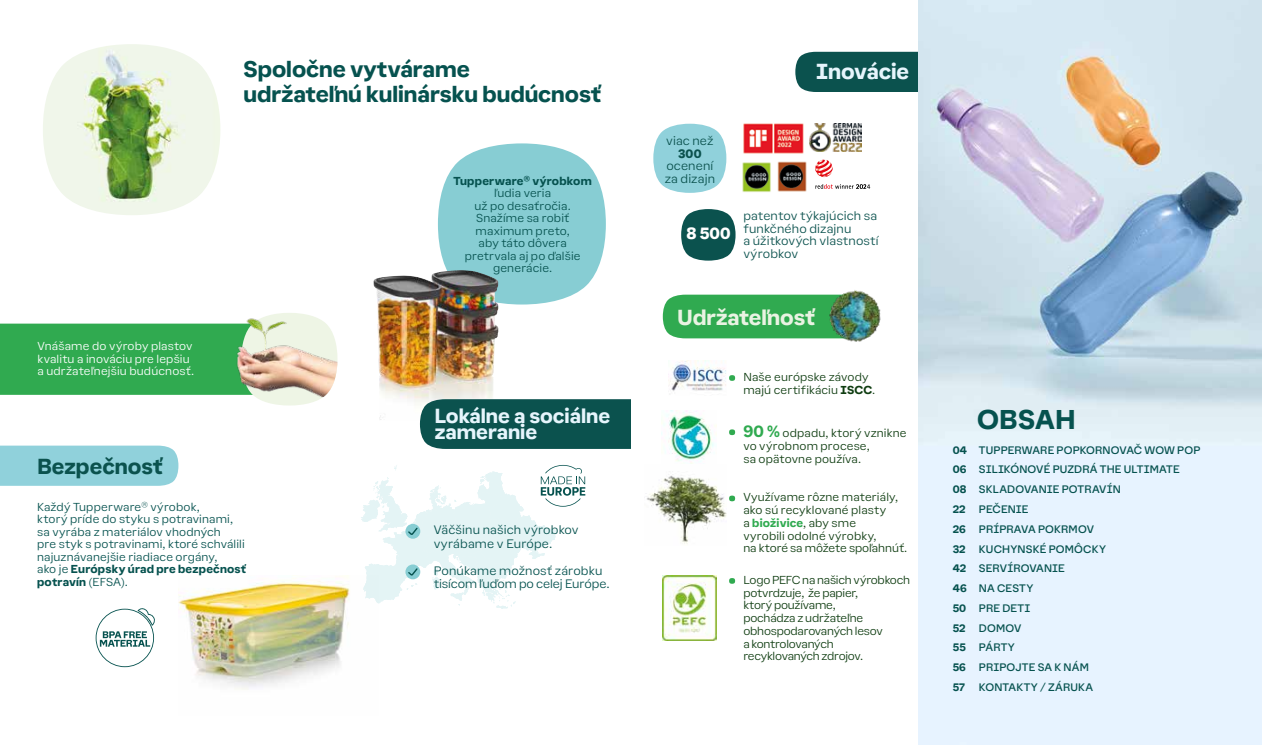
<style>
.page{position:relative;width:1262px;height:745px;background:#fff}
.page>*{position:absolute;margin:0;border:0;box-sizing:border-box;transform-origin:0 0}
.t1{font:700 25px "Earl Sans";letter-spacing:.025em;color:#06524f}
.t2{font:700 20.88px "Earl Sans";color:#06524f}
.t3{font:700 20px "Earl Sans";color:#e9f3e2}
.t4{font:700 20px "Earl Sans";color:#0b524e}
.t5{font:700 20px "Earl Sans";color:#e6f5fc}
.t6{font:700 18.75px/16.2px "Earl Sans";color:#e6f5fc}
.t7{font:900 15px "Earl Sans";color:#fff}
.t8{font:300 11.25px/12.5px "Earl Sans";letter-spacing:.01em;color:#0b524e}
.t9{font:300 11.25px/13.5px "Earl Sans";letter-spacing:.01em;color:#06524f}
.t10{font:900 11.25px "Earl Sans";color:#0b524e}
.t11{font:300 10.62px/12.5px "Earl Sans";letter-spacing:.015em;color:#06524f}
.t12{font:300 10.62px/12.8px "Earl Sans";color:#0f3d11}
.t13{font:300 10.62px/12.8px "Earl Sans";letter-spacing:-.02em;color:#0f3d11}
.t14{font:300 10.62px/12.5px "Earl Sans";letter-spacing:.015em;color:#fff}
.t15{font:10px/19.8px "Earl Sans";letter-spacing:.015em;color:#06524f}
.t16{font:700 10px "Earl Sans";letter-spacing:.015em;color:#06524f}
.s1{font-weight:700}
.s2{font-weight:700;font-size:15px;color:#30aa50}
.s3{font-weight:700;color:#30aa50}
</style>
<div class="page">
<div style="left:795px;top:52px;width:123px;height:40px;background:#0b524e"></div>
<img style="left:647px;top:474px;width:79px;height:70px">
<img style="left:668px;top:360px;width:58px;height:31px">
<img style="left:661px;top:410px;width:55px;height:53px">
<img style="left:178px;top:575px;width:172px;height:115px">
<svg style="left:438px;top:143px;width:168px;height:161px;background:#96d3d8"></svg>
<img style="left:373px;top:270px;width:125px;height:150px">
<img style="left:918px;top:0;width:343px;height:744px">
<img style="left:809px;top:123px;width:52px;height:29px">
<div style="left:663px;top:294px;width:161px;height:44px;background:#30aa50"></div>
<svg style="left:729px;top:375px;width:6px;height:5px"></svg>
<svg style="left:729px;top:429px;width:6px;height:6px"></svg>
<svg style="left:729px;top:495px;width:6px;height:6px"></svg>
<svg style="left:729px;top:578px;width:6px;height:5px"></svg>
<svg style="left:361px;top:465px;width:224px;height:143px"></svg>
<img style="left:43px;top:44px;width:177px;height:171px">
<svg style="left:815px;top:160px;width:17px;height:17px"></svg>
<svg style="left:815px;top:184px;width:55px;height:5px"></svg>
<img style="left:742px;top:123px;width:65px;height:69px">
<img style="left:824px;top:290px;width:57px;height:51px">
<div style="left:0;top:323px;width:227px;height:72px;background:#30aa50"></div>
<img style="left:227px;top:313px;width:110px;height:92px">
<div style="left:0;top:445px;width:178px;height:40px;background:#90d1db"></div>
<div style="left:420px;top:399px;width:211px;height:49px;background:#0b524e"></div>
<svg style="left:653px;top:124px;width:73px;height:69px;background:#a1d8e0"></svg>
<svg style="left:681px;top:209px;width:54px;height:51px;background:#2e6b67"></svg>
<img style="left:662px;top:575px;width:54px;height:65px">
<svg style="left:96px;top:608px;width:59px;height:58px"></svg>
<h2 class="t2" style="left:243px;top:51px;width:228px">Spoločne vytvárame</h2>
<h3 class="t5" style="left:816px;top:54px;width:95px">Inovácie</h3>
<h2 class="t2" style="left:243px;top:76px;width:359px">udržateľnú kulinársku budúcnosť</h2>
<p class="t14" style="left:37px;top:339px;width:158px">Vnášame do výroby plastov kvalitu a inováciu pre lepšiu a udržateľnejšiu budúcnosť.</p>
<h3 class="t4" style="left:37px;top:448px;width:127px">Bezpečnosť</h3>
<p class="t11" style="left:37px;top:499px;width:211px">Každý Tupperware<sup>®</sup> výrobok,<br>ktorý príde do styku s potravinami, sa vyrába z materiálov vhodných<br>pre styk s potravinami, ktoré schválili najuznávanejšie riadiace orgány,<br>ako je <span class="s1">Európsky úrad pre bezpečnosť potravín</span> (EFSA).</p>
<p class="t11" style="left:453px;top:173px;width:140px;text-align:center"><span class="s1">Tupperware</span><sup>®</sup> <span class="s1">výrobkom </span>ľudia veria<br>už po desaťročia.<br>Snažíme sa robiť maximum preto,<br>aby táto dôvera pretrvala aj po ďalšie generácie.</p>
<h3 class="t6" style="left:435px;top:406px;width:177px">Lokálne a sociálne zameranie</h3>
<p class="t9" style="left:434px;top:522px;width:146px">Väčšinu našich výrobkov vyrábame v Európe.</p>
<p class="t9" style="left:434px;top:562px;width:177px">Ponúkame možnosť zárobku tisícom ľuďom po celej Európe.</p>
<p class="t8" style="left:666px;top:134px;width:49px">viac než</p>
<p class="t10" style="left:678px;top:143px;width:25px">300</p>
<p class="t8" style="left:664px;top:159px;width:52px">ocenení za dizajn</p>
<h3 class="t7" style="left:686px;top:219px;width:46px">8 500</h3>
<p class="t8" style="left:743px;top:208px;width:137px">patentov týkajúcich sa funkčného dizajnu<br>a úžitkových vlastností výrobkov</p>
<h3 class="t3" style="left:677px;top:300px;width:139px">Udržateľnosť</h3>
<p class="t12" style="left:743px;top:369px;width:133px">Naše európske závody majú certifikáciu <span class="s1">ISCC</span>.</p>
<p class="t12" style="left:743px;top:426px;width:165px"><span class="s2">90 %</span> odpadu, ktorý vznikne vo výrobnom procese,<br>sa opätovne používa.</p>
<p class="t12" style="left:743px;top:489px;width:165px">Využívame rôzne materiály, ako sú recyklované plasty<br>a <span class="s3">bioživice</span>, aby sme<br>vyrobili odolné výrobky,<br>na ktoré sa môžete spoľahnúť.</p>
<p class="t13" style="left:743px;top:572px;width:168px">Logo PEFC na našich výrobkoch potvrdzuje, že papier,<br>ktorý používame,<br>pochádza z udržateľne obhospodarovaných lesov<br>a kontrolovaných recyklovaných zdrojov.</p>
<h1 class="t1" style="left:977px;top:397px;width:100px">OBSAH</h1>
<p class="t15" style="left:952px;top:439px;width:249px"><span class="s1">04</span> TUPPERWARE POPKORNOVAČ WOW POP<br><span class="s1">06</span> SILIKÓNOVÉ PUZDRÁ THE ULTIMATE<br><span class="s1">08</span> SKLADOVANIE POTRAVÍN<br><span class="s1">22</span></p>
<p class="t15" style="left:978px;top:498px;width:51px">PEČENIE</p>
<p class="t16" style="left:952px;top:520px;width:15px">26</p>
<p class="t15" style="left:978px;top:518px;width:116px">PRÍPRAVA POKRMOV</p>
<p class="t16" style="left:952px;top:539px;width:14px">32</p>
<p class="t15" style="left:978px;top:537px;width:129px">KUCHYNSKÉ POMÔCKY</p>
<p class="t16" style="left:952px;top:559px;width:15px">42</p>
<p class="t15" style="left:952px;top:557px;width:114px;text-indent:26px">SERVÍROVANIE<br><span class="s1">46</span> NA CESTY<br><span class="s1">50</span></p>
<p class="t15" style="left:978px;top:597px;width:53px">PRE DETI</p>
<p class="t16" style="left:952px;top:618px;width:14px">52</p>
<p class="t15" style="left:978px;top:616px;width:44px">DOMOV</p>
<p class="t16" style="left:952px;top:638px;width:15px">55</p>
<p class="t15" style="left:978px;top:636px;width:38px">PÁRTY</p>
<p class="t16" style="left:952px;top:658px;width:15px">56</p>
<p class="t15" style="left:978px;top:656px;width:111px">PRIPOJTE SA K NÁM</p>
<p class="t16" style="left:952px;top:678px;width:14px">57</p>
<p class="t15" style="left:978px;top:676px;width:116px">KONTAKTY / ZÁRUKA</p>
</div>
